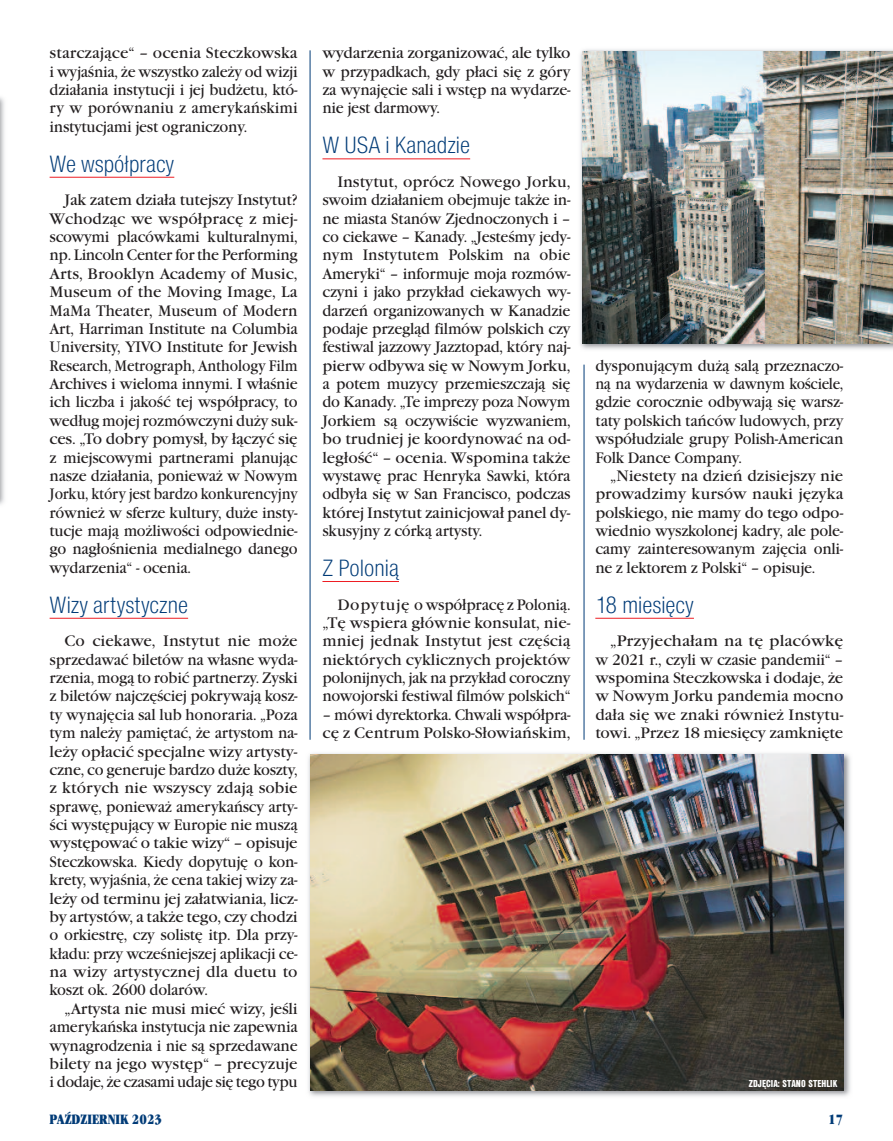
<style>
.page{position:relative;width:893px;height:1141px;background:#fff}
.page>*{position:absolute;margin:0;border:0;box-sizing:border-box;transform-origin:0 0}
.t1{font:24.5px "Nimbus San DCE Ligh Cond";color:#013b77}
.t2{font:15.75px/18.4px "Garamond Itc TCE";letter-spacing:-.02em;color:#231f20;text-align:justify}
.t3{font:15.75px/18.4px "Garamond Itc TCE";letter-spacing:-.02em;color:#231f20;scale:.95 1}
.t4{font:15.75px/18.4px "Garamond Itc TCE";letter-spacing:-.02em;color:#231f20;text-align:justify;scale:1.05 1}
.t5{font:ultra-condensed 14px "Garamond Itc TCE";color:#013b77}
.t6{font:10.5px "Nimbus San DCE Blac Cond";color:#fff}
</style>
<div class="page">
<hr style="left:50px;top:177px;width:124px;height:1px;background:#ee1d23">
<hr style="left:50px;top:618px;width:138px;height:1px;background:#ee1d23">
<hr style="left:322px;top:158px;width:148px;height:1px;background:#ee1d23">
<hr style="left:322px;top:581px;width:77px;height:1px;background:#ee1d23">
<hr style="left:595px;top:618px;width:99px;height:1px;background:#ee1d23">
<img style="left:580px;top:49px;width:313px;height:301px">
<img style="left:582px;top:51px;width:311px;height:292px">
<img style="left:308px;top:753px;width:543px;height:344px">
<img style="left:311px;top:755px;width:533px;height:336px">
<img style="left:0;top:97px;width:5px;height:408px">
<hr style="left:310px;top:50px;width:1px;height:690px;background:#013b77">
<hr style="left:584px;top:365px;width:1px;height:375px;background:#013b77">
<p class="t2" style="left:50px;top:44px;width:250px">starczające“ – ocenia Steczkowska i wyjaśnia, że wszystko zależy od wizji działania instytucji i jej budżetu, któ&shy;ry w porównaniu z amerykańskimi instytucjami jest ograniczony.</p>
<h1 class="t1" style="left:50px;top:149px;width:126px">We współpracy</h1>
<p class="t2" style="left:50px;top:191px;width:250px;text-indent:15px">Jak zatem działa tutejszy Instytut?<br>Wchodząc we współpracę z miej&shy;scowymi placówkami kulturalnymi, np. Lincoln Center for the Performing Arts, Brooklyn Academy of Music, Museum of the Moving Image, La MaMa Theater, Museum of Modern Art, Harriman Institute na Columbia University, YIVO Institute for Jewish Research, Metrograph, Anthology Film Archives i wieloma innymi. I właśnie ich liczba i jakość tej współpracy, to według mojej rozmówczyni duży suk&shy;ces. „To dobry pomysł, by łączyć się z miejscowymi partnerami planując nasze działania, ponieważ w Nowym Jorku, który jest bardzo konkurencyjny również w sferze kultury, duże insty&shy;tucje mają możliwości odpowiednie&shy;go nagłośnienia medialnego danego wydarzenia“ - ocenia.</p>
<h1 class="t1" style="left:50px;top:590px;width:140px">Wizy artystyczne</h1>
<p class="t2" style="left:50px;top:632px;width:250px;text-indent:15px">Co ciekawe, Instytut nie może sprzedawać biletów na własne wyda&shy;rzenia, mogą to robić partnerzy. Zyski z biletów najczęściej pokrywają kosz&shy;ty wynajęcia sal lub honoraria. „Poza tym należy pamiętać, że artystom na&shy;leży opłacić specjalne wizy artysty&shy;czne, co generuje bardzo duże koszty, z których nie wszyscy zdają sobie sprawę, ponieważ amerykańscy arty&shy;ści występujący w Europie nie muszą występować o takie wizy“ – opisuje Steczkowska. Kiedy dopytuję o kon&shy;krety, wyjaśnia, że cena takiej wizy za&shy;leży od terminu jej załatwiania, licz&shy;by artystów, a także tego, czy chodzi o orkiestrę, czy solistę itp. Dla przy&shy;kładu: przy wcześniejszej aplikacji ce&shy;na wizy artystycznej dla duetu to koszt ok. 2600 dolarów.</p>
<p class="t2" style="left:50px;top:999px;width:250px;text-indent:15px">„Artysta nie musi mieć wizy, jeśli amerykańska instytucja nie zapewnia wynagrodzenia i nie są sprzedawane bilety na jego występ“ – precyzuje i dodaje, że czasami udaje się tego typu</p>
<p class="t5" style="left:49px;top:1111px;width:114px">PAŹDZIERNIK 2023</p>
<p class="t2" style="left:322px;top:44px;width:250px">wydarzenia zorganizować, ale tylko w przypadkach, gdy płaci się z góry za wynajęcie sali i wstęp na wydarze&shy;nie jest darmowy.</p>
<h1 class="t1" style="left:322px;top:131px;width:149px">W USA i Kanadzie</h1>
<p class="t2" style="left:322px;top:172px;width:250px;text-indent:15px">Instytut, oprócz Nowego Jorku, swoim działaniem obejmuje także in&shy;ne miasta Stanów Zjednoczonych i – co ciekawe – Kanady. „Jesteśmy jedy&shy;nym Instytutem Polskim na obie Ameryki“ – informuje moja rozmów&shy;czyni i jako przykład ciekawych wy&shy;darzeń organizowanych w Kanadzie podaje przegląd filmów polskich czy festiwal jazzowy Jazztopad, który naj&shy;pierw odbywa się w Nowym Jorku, a potem muzycy przemieszczają się do Kanady. „Te imprezy poza Nowym Jorkiem są oczywiście wyzwaniem, bo trudniej je koordynować na od&shy;ległość“ – ocenia. Wspomina także wystawę prac Henryka Sawki, która odbyła się w San Francisco, podczas której Instytut zainicjował panel dy&shy;skusyjny z córką artysty.</p>
<h1 class="t1" style="left:322px;top:553px;width:78px">Z Polonią</h1>
<p class="t2" style="left:322px;top:595px;width:250px;text-indent:15px">Dopytuję o współpracę z Polonią. „Tę wspiera głównie konsulat, nie&shy;mniej jednak Instytut jest częścią niektórych cyklicznych projektów polonijnych, jak na przykład coroczny nowojorski festiwal filmów polskich“</p>
<p class="t3" style="left:322px;top:705px;width:263px">– mówi dyrektorka. Chwali współpra&shy;cę z Centrum Polsko-Słowiańskim,</p>
<p class="t3" style="left:595px;top:356px;width:263px;text-align:justify">dysponującym dużą salą przeznaczo&shy;ną na wydarzenia w dawnym kościele, gdzie corocznie odbywają się warsz&shy;taty polskich tańców ludowych, przy współudziale grupy Polish-American Folk Dance Company.</p>
<p class="t2" style="left:595px;top:466px;width:250px;text-indent:15px">„Niestety na dzień dzisiejszy nie prowadzimy kursów nauki języka polskiego, nie mamy do tego odpo&shy;wiednio wyszkolonej kadry, ale pole&shy;camy zainteresowanym zajęcia onli&shy;ne z lektorem z Polski“ – opisuje.</p>
<h1 class="t1" style="left:595px;top:590px;width:100px">18 miesięcy</h1>
<p class="t4" style="left:595px;top:632px;width:238px;text-indent:15px">„Przyjechałam na tę placówkę w 2021 r., czyli w czasie pandemii“ – wspomina Steczkowska i dodaje, że w Nowym Jorku pandemia mocno dała się we znaki również Instytu&shy;towi. „Przez 18 miesięcy zamknięte</p>
<p class="t6" style="left:749px;top:1077px;width:90px">ZDJĘCIA: STANO STEHLIK</p>
<p class="t5" style="left:828px;top:1111px;width:17px">17</p>
</div>
